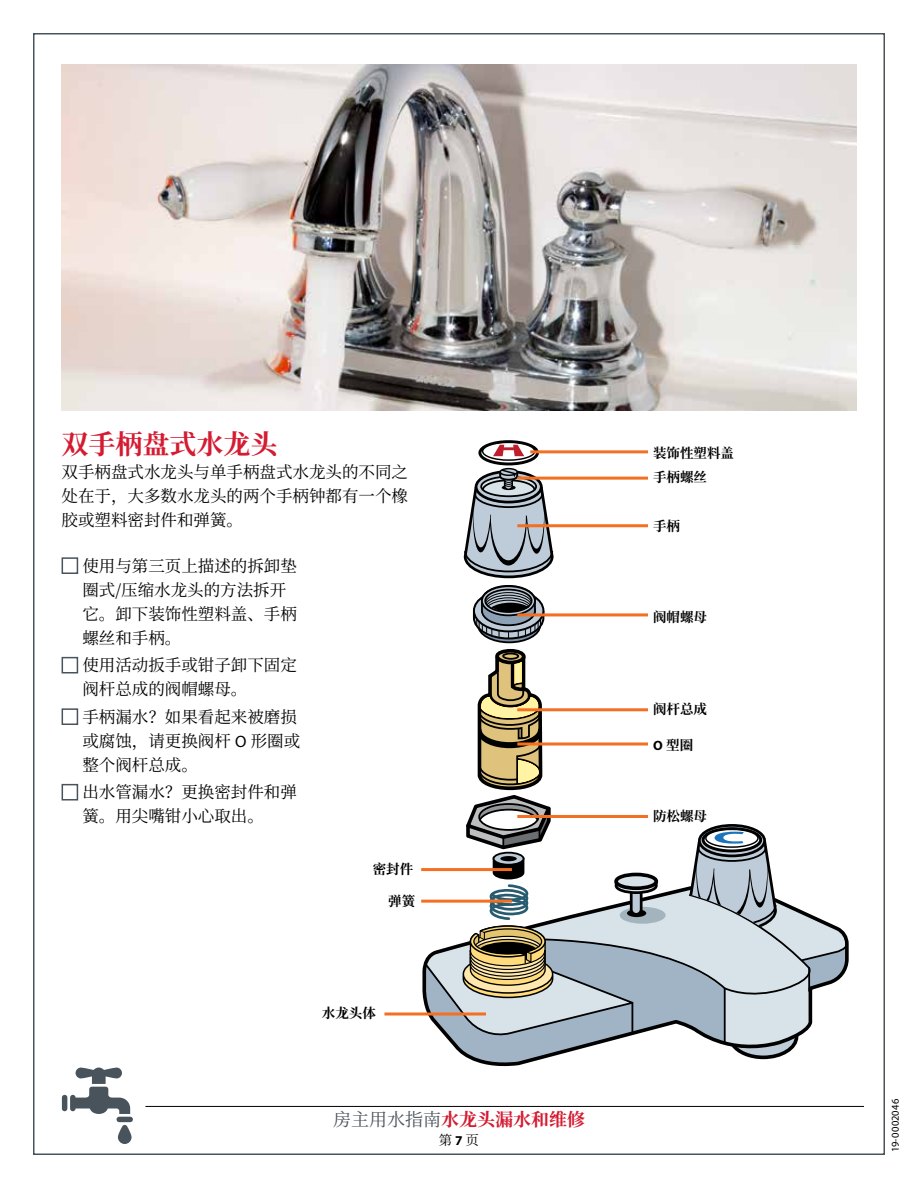
<style>
.page{position:relative;width:918px;height:1188px;background:#fff}
.page>*{position:absolute;margin:0;border:0;box-sizing:border-box;transform-origin:0 0}
.t1{font:700 27px "Noto Serif CJ Ksc";color:#d51b32}
.t2{font:700 18px "Noto Serif CJ Ksc";color:#d51b32}
.t3{font:16.5px/24px "Noto Serif CJ Ksc";color:#000}
.t4{font:700 13.5px/24.6px "Noto Serif CJ Ksc";color:#000}
.t5{font:13.5px "Noto Serif CJ Ksc";color:#000}
.t6{font:10.5px "Myriad Pro";letter-spacing:.025em;color:#000}
.s1{font-family:"Myriad Pro"}
.s2{font-weight:400;color:#48535b}
.s3{font-family:"Myriad Pro";font-weight:700}
</style>
<div class="page">
<img style="left:62px;top:65px;width:794px;height:345px">
<div style="left:62px;top:557px;width:16px;height:17px;border:2px solid #48535b"></div>
<div style="left:62px;top:657px;width:16px;height:17px;border:2px solid #48535b"></div>
<div style="left:62px;top:708px;width:16px;height:17px;border:2px solid #48535b"></div>
<div style="left:62px;top:784px;width:16px;height:17px;border:2px solid #48535b"></div>
<svg style="left:480px;top:442px;width:57px;height:22px"></svg>
<div style="left:478px;top:440px;width:61px;height:25px;border:3px solid #000;border-radius:50%"></div>
<svg style="left:483px;top:442px;width:52px;height:18px"></svg>
<div style="left:482px;top:442px;width:53px;height:19px;border:1px solid #000;border-radius:50%"></div>
<svg style="left:493px;top:445px;width:31px;height:11px"></svg>
<div style="left:495px;top:649px;width:31px;height:15px;border:4px solid #000;border-radius:50%"></div>
<svg style="left:424px;top:651px;width:425px;height:413px"></svg>
<svg style="left:463px;top:468px;width:92px;height:176px"></svg>
<svg style="left:118px;top:1125px;width:14px;height:19px"></svg>
<div style="left:117px;top:1117px;width:16px;height:5px;background:#48535b;border-radius:3px"></div>
<svg style="left:70px;top:1068px;width:60px;height:46px"></svg>
<div style="left:62px;top:1095px;width:5px;height:16px;background:#48535b;border-radius:3px"></div>
<hr style="left:145px;top:1106px;width:719px;height:1px;background:#000">
<hr style="left:530px;top:450px;width:118px;height:3px;background:#f36f21">
<hr style="left:517px;top:477px;width:131px;height:3px;background:#f36f21">
<hr style="left:517px;top:524px;width:131px;height:3px;background:#f36f21">
<hr style="left:517px;top:613px;width:131px;height:3px;background:#f36f21">
<hr style="left:517px;top:708px;width:131px;height:3px;background:#f36f21">
<hr style="left:421px;top:868px;width:91px;height:3px;background:#f36f21">
<hr style="left:421px;top:900px;width:91px;height:3px;background:#f36f21">
<svg style="left:384px;top:1012px;width:102px;height:4px"></svg>
<svg style="left:517px;top:742px;width:131px;height:4px"></svg>
<hr style="left:517px;top:815px;width:131px;height:3px;background:#f36f21">
<h1 class="t1" style="left:62px;top:429px;width:218px">双手柄盘式水龙头</h1>
<p class="t3" style="left:62px;top:460px;width:348px;text-align:justify">双手柄盘式水龙头与单手柄盘式水龙头的不同之处在于，大多数水龙头的两个手柄钟都有一个橡胶或塑料密封件和弹簧。</p>
<p class="t3" style="left:82px;top:554px;width:216px">使用与第三页上描述的拆卸垫圈式/压缩水龙头的方法拆开它。卸下装饰性塑料盖、手柄螺丝和手柄。</p>
<p class="t3" style="left:82px;top:654px;width:216px">使用活动扳手或钳子卸下固定阀杆总成的阀帽螺母。</p>
<p class="t3" style="left:82px;top:705px;width:219px">手柄漏水？如果看起来被磨损或腐蚀，请更换阀杆 <span class="s1">O</span> 形圈或整个阀杆总成。</p>
<p class="t3" style="left:82px;top:781px;width:216px">出水管漏水？更换密封件和弹簧。用尖嘴钳小心取出。</p>
<p class="t4" style="left:373px;top:857px;width:42px">密封件</p>
<p class="t4" style="left:388px;top:889px;width:28px">弹簧</p>
<p class="t4" style="left:322px;top:1001px;width:55px">水龙头体</p>
<p class="t2" style="left:333px;top:1109px;width:253px"><span class="s2">房主用水指南</span>水龙头漏水和维修</p>
<p class="t5" style="left:439px;top:1132px;width:42px">第<span class="s3">7</span>页</p>
<p class="t4" style="left:653px;top:441px;width:82px">装饰性塑料盖手柄螺丝</p>
<p class="t4" style="left:653px;top:514px;width:28px">手柄</p>
<p class="t4" style="left:653px;top:605px;width:55px">阀帽螺母</p>
<p class="t4" style="left:653px;top:697px;width:55px">阀杆总成</p>
<p class="t4" style="left:653px;top:733px;width:42px"><span class="s1">O</span> 型圈</p>
<p class="t4" style="left:653px;top:804px;width:55px">防松螺母</p>
<p class="t6" style="left:889px;top:1152px;width:55px;rotate:-90deg">19-0002046</p>
</div>
